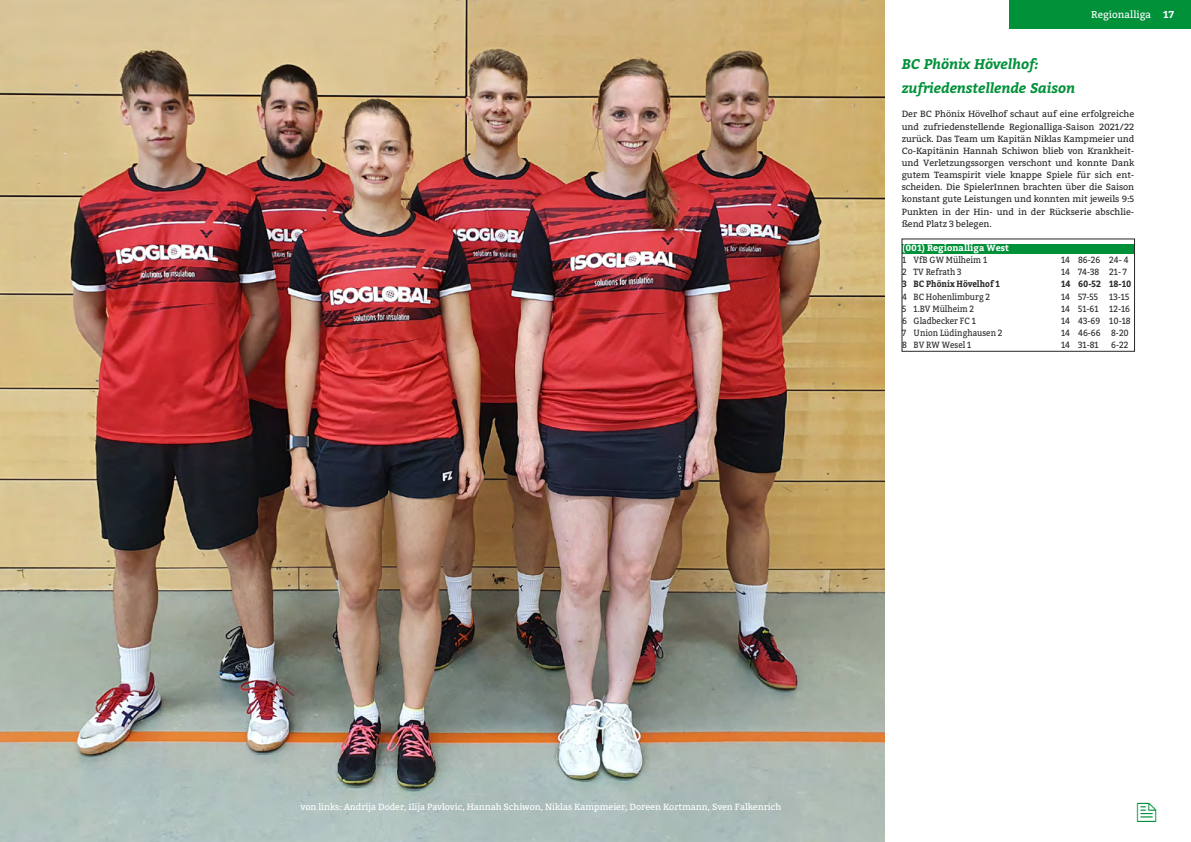
<style>
.page{position:relative;width:1191px;height:842px;background:#fff}
.page>*{position:absolute;margin:0;border:0;box-sizing:border-box;transform-origin:0 0}
.t1{font:italic 700 14px/24.3px "Bitter";letter-spacing:-.005em;color:#009139}
.t2{font:10px "Bitter";color:#fff}
.t3{font:9px/12.1px "Bitter";color:#282827;text-align:justify}
.t4{font:9px "Bitter";color:#282827;scale:.9 1}
.t5{font:9px "Bitter";letter-spacing:-.005em;color:#fff}
.t6{font:700 9px "Bitter";color:#282827;scale:.9 1}
.t7{font:700 9px "Bitter";color:#fff}
.s1{font-weight:700}
</style>
<div class="page">
<img style="left:0;top:0;width:884px;height:842px">
<div style="left:902px;top:244px;width:232px;height:9px;background:#009139"></div>
<div style="left:1009px;top:0;width:182px;height:28px;background:#009139"></div>
<p class="t2" style="left:1091px;top:8px;width:84px">Regionalliga <span class="s1">17</span></p>
<h1 class="t1" style="left:901px;top:52px;width:175px">BC Phönix Hövelhof: zufriedenstellende Saison</h1>
<p class="t3" style="left:901px;top:108px;width:234px">Der BC Phönix Hövelhof schaut auf eine erfolgreiche und zufriedenstellende Regionalliga-Saison 2021/22 zurück. Das Team um Kapitän Niklas Kampmeier und Co-Kapitänin Hannah Schiwon blieb von Krankheit&shy;und Verletzungssorgen verschont und konnte Dank gutem Teamspirit viele knappe Spiele für sich ent&shy;scheiden. Die SpielerInnen brachten über die Saison konstant gute Leistungen und konnten mit jeweils 9:5<br>Punkten in der Hin- und in der Rückserie abschlie&shy;ßend Platz 3 belegen.</p>
<p class="t7" style="left:902px;top:242px;width:108px">(001) Regionalliga West</p>
<p class="t4" style="left:902px;top:254px;width:96px">1 VfB GW Mülheim 1</p>
<p class="t4" style="left:1061px;top:254px;width:77px">14 86-26 24- 4</p>
<p class="t4" style="left:902px;top:266px;width:68px">2 TV Refrath 3</p>
<p class="t4" style="left:1061px;top:266px;width:75px">14 74-38 21- 7</p>
<p class="t6" style="left:902px;top:278px;width:110px">3 BC Phönix Hövelhof 1</p>
<p class="t6" style="left:1061px;top:278px;width:80px">14 60-52 18-10</p>
<p class="t4" style="left:902px;top:291px;width:99px">4 BC Hohenlimburg 2</p>
<p class="t4" style="left:1061px;top:291px;width:77px">14 57-55 13-15</p>
<p class="t4" style="left:902px;top:303px;width:81px">5 1.BV Mülheim 2</p>
<p class="t4" style="left:1061px;top:303px;width:78px">14 51-61 12-16</p>
<p class="t4" style="left:902px;top:315px;width:83px">6 Gladbecker FC 1</p>
<p class="t4" style="left:1061px;top:315px;width:79px">14 43-69 10-18</p>
<p class="t4" style="left:902px;top:327px;width:113px">7 Union Lüdinghausen 2</p>
<p class="t4" style="left:1061px;top:327px;width:77px">14 46-66 8-20</p>
<p class="t4" style="left:902px;top:339px;width:78px">8 BV RW Wesel 1</p>
<p class="t4" style="left:1061px;top:339px;width:43px">14 31-81</p>
<p class="t4" style="left:1111px;top:339px;width:21px">6-22</p>
<p class="t5" style="left:300px;top:801px;width:482px">von links: Andrija Doder, Ilija Pavlovic, Hannah Schiwon, Niklas Kampmeier, Doreen Kortmann, Sven Falkenrich</p>
</div>
